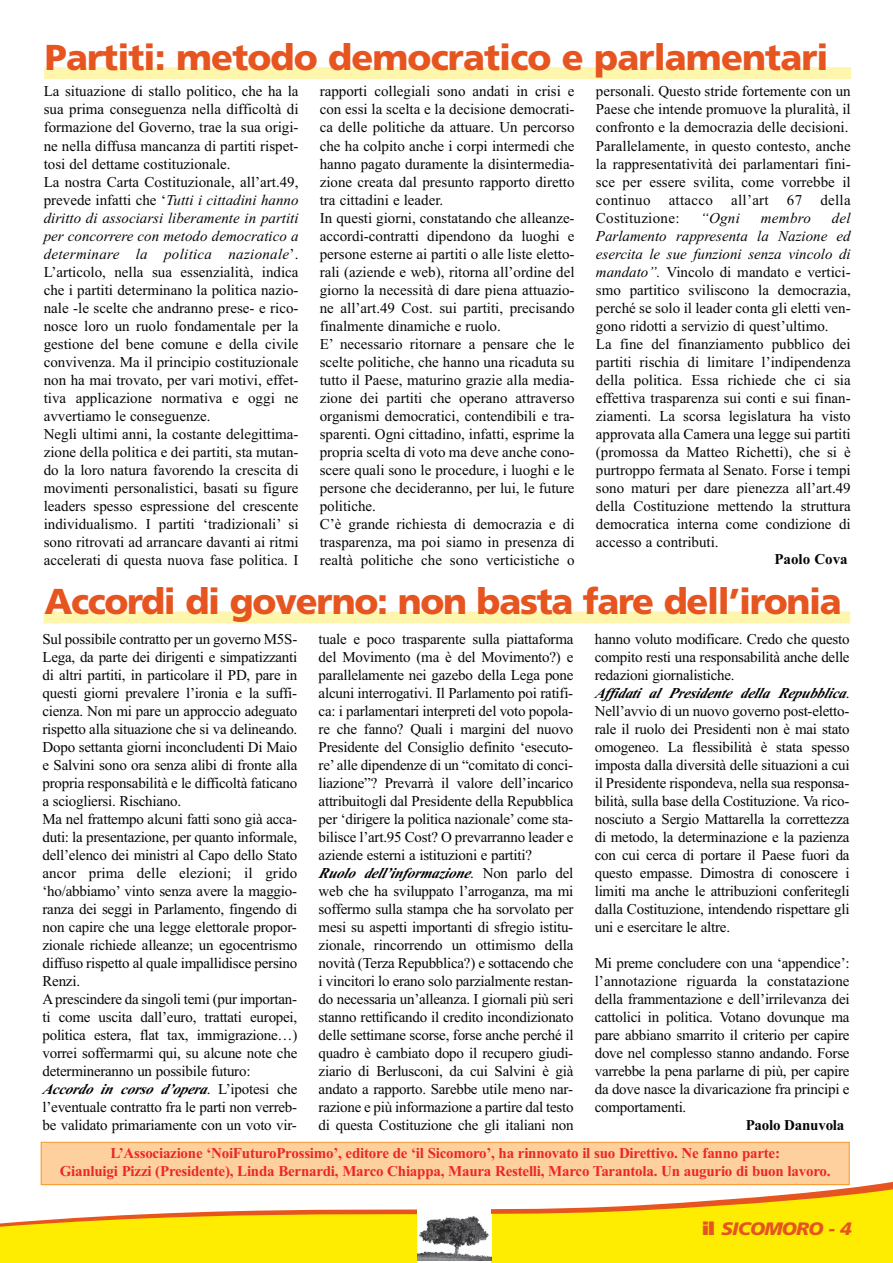
<style>
.page{position:relative;width:893px;height:1263px;background:#fff}
.page>*{position:absolute;margin:0;border:0;box-sizing:border-box;transform-origin:0 0}
.t1{font:900 36px "Frutiger";letter-spacing:-.025em;color:#e6551f}
.t2{font:italic 900 18px "Frutiger";letter-spacing:-.035em;color:#e6551f;scale:1.07 1}
.t3{font:15px/18px "Times New Roman";letter-spacing:-.005em;color:#070504}
.t4{font:700 15px/18px "Times New Roman";letter-spacing:-.015em;color:#ec2724;text-align:center}
.t5{font:700 15px "Times New Roman";letter-spacing:-.015em;color:#070504}
.t6{font:italic 15px "Times New Roman";letter-spacing:.02em;color:#070504}
.s1{font-style:italic}
.s2{font-weight:700;font-style:italic}
.s3{font-style:normal}
</style>
<div class="page">
<svg style="left:40px;top:1182px;width:853px;height:7px"></svg>
<svg style="left:0;top:1189px;width:893px;height:74px;fill:#ffed01"></svg>
<div style="left:44px;top:67px;width:807px;height:12px;background:#fff6ad"></div>
<div style="left:417px;top:1206px;width:74px;height:57px;background:#fff"></div>
<img style="left:417px;top:1216px;width:74px;height:45px">
<div style="left:44px;top:611px;width:806px;height:12px;background:#fff6ad"></div>
<div style="left:42px;top:1143px;width:807px;height:41px;background:#fdd09e"></div>
<div style="left:41px;top:1142px;width:809px;height:43px;border:1px solid #f7931d"></div>
<h1 class="t1" style="left:45px;top:43px;width:785px">Partiti: metodo democratico e parlamentari</h1>
<p class="t3" style="left:44px;top:82px;width:256px">La situazione di stallo politico, che ha la sua prima conseguenza nella difficoltà di formazione del Governo, trae la sua origi&shy;ne nella diffusa mancanza di partiti rispet&shy;tosi del dettame costituzionale.<br>La nostra Carta Costituzionale, all’art.49, prevede infatti che ‘<span class="s1">Tutti i cittadini hanno diritto di associarsi liberamente in partiti per concorrere con metodo democratico a determinare la politica nazionale</span>’.<br>L’articolo, nella sua essenzialità, indica che i partiti determinano la politica nazio&shy;nale -le scelte che andranno prese- e rico&shy;nosce loro un ruolo fondamentale per la gestione del bene comune e della civile convivenza. Ma il principio costituzionale non ha mai trovato, per vari motivi, effet&shy;tiva applicazione normativa e oggi ne avvertiamo le conseguenze.<br>Negli ultimi anni, la costante delegittima&shy;zione della politica e dei partiti, sta mutan&shy;do la loro natura favorendo la crescita di movimenti personalistici, basati su figure leaders spesso espressione del crescente individualismo. I partiti ‘tradizionali’ si sono ritrovati ad arrancare davanti ai ritmi accelerati di questa nuova fase politica. I</p>
<p class="t3" style="left:320px;top:82px;width:256px">rapporti collegiali sono andati in crisi e con essi la scelta e la decisione democrati&shy;ca delle politiche da attuare. Un percorso che ha colpito anche i corpi intermedi che hanno pagato duramente la disintermedia&shy;zione creata dal presunto rapporto diretto tra cittadini e leader.<br>In questi giorni, constatando che alleanze&shy;accordi-contratti dipendono da luoghi e persone esterne ai partiti o alle liste eletto&shy;rali (aziende e web), ritorna all’ordine del giorno la necessità di dare piena attuazio&shy;ne all’art.49 Cost. sui partiti, precisando finalmente dinamiche e ruolo.<br>E’ necessario ritornare a pensare che le scelte politiche, che hanno una ricaduta su tutto il Paese, maturino grazie alla media&shy;zione dei partiti che operano attraverso organismi democratici, contendibili e tra&shy;sparenti. Ogni cittadino, infatti, esprime la propria scelta di voto ma deve anche cono&shy;scere quali sono le procedure, i luoghi e le persone che decideranno, per lui, le future politiche.<br>C’è grande richiesta di democrazia e di trasparenza, ma poi siamo in presenza di realtà politiche che sono verticistiche o</p>
<p class="t3" style="left:596px;top:82px;width:256px">personali. Questo stride fortemente con un Paese che intende promuove la pluralità, il confronto e la democrazia delle decisioni.<br>Parallelamente, in questo contesto, anche la rappresentatività dei parlamentari fini&shy;sce per essere svilita, come vorrebbe il continuo attacco all’art 67 della Costituzione:</p>
<p class="t3" style="left:596px;top:208px;width:256px;text-indent:236px"><span class="s1">del Parlamento rappresenta la Nazione ed esercita le sue funzioni senza vincolo di mandato”.</span> Vincolo di mandato e vertici&shy;smo partitico sviliscono la democrazia, perché se solo il leader conta gli eletti ven&shy;gono ridotti a servizio di quest’ultimo.<br>La fine del finanziamento pubblico dei partiti rischia di limitare l’indipendenza della politica. Essa richiede che ci sia effettiva trasparenza sui conti e sui finan&shy;ziamenti. La scorsa legislatura ha visto approvata alla Camera una legge sui partiti (promossa da Matteo Richetti), che si è purtroppo fermata al Senato. Forse i tempi sono maturi per dare pienezza all’art.49 della Costituzione mettendo la struttura democratica interna come condizione di accesso a contributi.</p>
<p class="t5" style="left:774px;top:550px;width:75px">Paolo Cova</p>
<p class="t6" style="left:700px;top:209px;width:41px">“Ogni</p>
<p class="t6" style="left:761px;top:209px;width:52px">membro</p>
<h1 class="t1" style="left:44px;top:587px;width:799px">Accordi di governo: non basta fare dell’ironia</h1>
<p class="t3" style="left:42px;top:630px;width:256px">Sul possibile contratto per un governo M5S-Lega, da parte dei dirigenti e simpatizzanti di altri partiti, in particolare il PD, pare in questi giorni prevalere l’ironia e la suffi&shy;cienza. Non mi pare un approccio adeguato rispetto alla situazione che si va delineando.<br>Dopo settanta giorni inconcludenti Di Maio e Salvini sono ora senza alibi di fronte alla propria responsabilità e le difficoltà faticano a sciogliersi. Rischiano.<br>Ma nel frattempo alcuni fatti sono già acca&shy;duti: la presentazione, per quanto informale, dell’elenco dei ministri al Capo dello Stato ancor prima delle elezioni; il grido ‘ho/abbiamo’ vinto senza avere la maggio&shy;ranza dei seggi in Parlamento, fingendo di non capire che una legge elettorale propor&shy;zionale richiede alleanze; un egocentrismo diffuso rispetto al quale impallidisce persino Renzi.<br>Aprescindere da singoli temi (pur importan&shy;ti come uscita dall’euro, trattati europei, politica estera, flat tax, immigrazione…) vorrei soffermarmi qui, su alcune note che determineranno un possibile futuro:<br><span class="s2">Accordo in corso d’opera</span>. L’ipotesi che l’eventuale contratto fra le parti non verreb&shy;be validato primariamente con un voto vir-</p>
<p class="t3" style="left:319px;top:630px;width:256px">tuale e poco trasparente sulla piattaforma del Movimento (ma è del Movimento?) e parallelamente nei gazebo della Lega pone alcuni interrogativi. Il Parlamento poi ratifi&shy;ca: i parlamentari interpreti del voto popola&shy;re che fanno? Quali i margini del nuovo Presidente del Consiglio definito ‘esecuto&shy;re’ alle dipendenze di un “comitato di conci&shy;liazione”? Prevarrà il valore dell’incarico attribuitogli dal Presidente della Repubblica per ‘dirigere la politica nazionale’ come sta&shy;bilisce l’art.95 Cost? O prevarranno leader e aziende esterni a istituzioni e partiti?<br><span class="s2">Ruolo dell’informazione</span>. N o n p a r l o d e l web che ha sviluppato l’arroganza, ma mi soffermo sulla stampa che ha sorvolato per mesi su aspetti importanti di sfregio istitu&shy;zionale, rincorrendo un ottimismo della novità (Terza Repubblica?) e sottacendo che i vincitori lo erano solo parzialmente restan&shy;do necessaria un’alleanza. I giornali più seri stanno rettificando il credito incondizionato delle settimane scorse, forse anche perché il quadro è cambiato dopo il recupero giudi&shy;ziario di Berlusconi, da cui Salvini è già andato a rapporto. Sarebbe utile meno nar&shy;razione e più informazione a partire dal testo di questa Costituzione che gli italiani non</p>
<p class="t3" style="left:595px;top:630px;width:257px">hanno voluto modificare. Credo che questo compito resti una responsabilità anche delle redazioni giornalistiche.<br><span class="s2">Affidati al Presidente della Rep ubblica</span>.<br>Nell’avvio di un nuovo governo post-eletto&shy;rale il ruolo dei Presidenti non è mai stato omogeneo. La flessibilità è stata spesso imposta dalla diversità delle situazioni a cui il Presidente rispondeva, nella sua responsa&shy;bilità, sulla base della Costituzione. Va rico&shy;nosciuto a Sergio Mattarella la correttezza di metodo, la determinazione e la pazienza con cui cerca di portare il Paese fuori da questo empasse. Dimostra di conoscere i limiti ma anche le attribuzioni conferitegli dalla Costituzione, intendendo rispettare gli uni e esercitare le altre.</p>
<p class="t3" style="left:595px;top:954px;width:256px;text-align:justify">Mi preme concludere con una ‘appendice’: l’annotazione riguarda la constatazione della frammentazione e dell’irrilevanza dei cattolici in politica. Votano dovunque ma pare abbiano smarrito il criterio per capire dove nel complesso stanno andando. Forse varrebbe la pena parlarne di più, per capire da dove nasce la divaricazione fra principi e comportamenti.</p>
<p class="t5" style="left:746px;top:1116px;width:100px">Paolo Danuvola</p>
<p class="t4" style="left:60px;top:1144px;width:772px">L’Associazione ‘NoiFuturoProssimo’, editore de ‘il Sicomoro’, ha rinnovato il suo Direttivo. Ne fanno parte:<br>Gianluigi Pizzi (Presidente), Linda Bernardi, Marco Chiappa, Maura Restelli, Marco Tarantola. Un augurio di buon lavoro.</p>
<p class="t2" style="left:702px;top:1221px;width:141px"><span class="s3">il</span> SICOMORO - 4</p>
</div>
